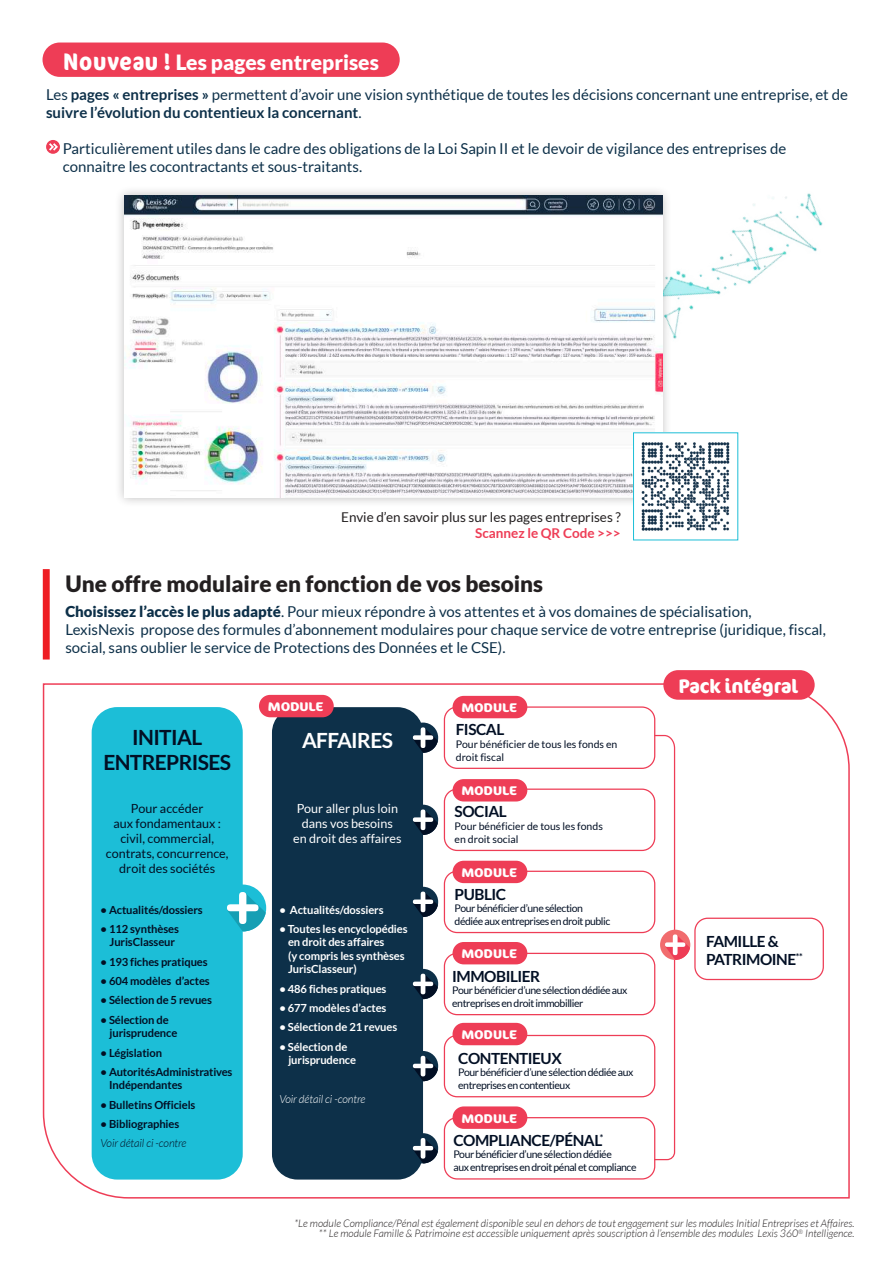
<style>
.page{position:relative;width:893px;height:1263px;background:#fff}
.page>*{position:absolute;margin:0;border:0;box-sizing:border-box;transform-origin:0 0}
.t1{font:900 22.5px "Lato";color:#231f20}
.t2{font:900 21px "Lato";color:#fff}
.t3{font:700 21px/25.2px "Lato";letter-spacing:-.03em;color:#020f24;text-align:center}
.t4{font:700 21px "Lato";letter-spacing:-.03em;color:#fff}
.t5{font:700 condensed 19.5px "Cocon Pro";color:#fff;scale:1.1 1}
.t6{font:700 15.45px/18.5px "Lato";letter-spacing:-.03em;color:#020f24}
.t7{font:15px/18px "Lato";color:#0d3049}
.t8{font:13.5px "Lato";color:#231f20}
.t9{font:700 13.5px "Lato";color:#ee3d56}
.t10{font:12.6px/15.1px "Lato";color:#020f24;text-align:center}
.t11{font:12.6px/15.1px "Lato";color:#fff;text-align:center}
.t12{font:700 condensed 12.6px "Cocon Pro";color:#fff;scale:1.2 1}
.t13{font:700 11.25px/13.4px "Lato";letter-spacing:-.01em;color:#020f24}
.t14{font:700 11.25px/13.4px "Lato";letter-spacing:-.01em;color:#fff}
.t15{font:italic 300 11.25px "Lato";letter-spacing:-.01em;color:#020f24}
.t16{font:italic 300 11.25px "Lato";letter-spacing:-.01em;color:#fff}
.t17{font:10.5px/12.6px "Lato";letter-spacing:-.04em;color:#020f24}
.t18{font:italic 300 10.5px/10.5px "Lato";color:#231f20;text-align:right}
.t19{font:10.5px/12.6px "Lato";color:#020f24}
.s1{font-family:"Cocon Pro";font-weight:700;font-stretch:condensed;font-size:24px}
.s2{font-weight:700}
.s3{font-weight:900}
</style>
<div class="page">
<div style="left:46px;top:140px;width:14px;height:14px;background:#ee3d56;border-radius:50%"></div>
<svg style="left:49px;top:143px;width:9px;height:8px"></svg>
<div style="left:43px;top:43px;width:357px;height:34px;background:#ee3d56;border-radius:17px"></div>
<img style="left:673px;top:193px;width:150px;height:146px">
<div style="left:114px;top:185px;width:559px;height:322px;background:#231f20;opacity:.3"></div>
<img style="left:125px;top:196px;width:537px;height:301px">
<img style="left:635px;top:435px;width:95px;height:96px">
<svg style="left:42px;top:683px;width:808px;height:516px"></svg>
<div style="left:43px;top:569px;width:7px;height:90px;background:#ee1d23"></div>
<div style="left:92px;top:707px;width:151px;height:472px;background:#1cbed7;border-radius:26px"></div>
<div style="left:219px;top:884px;width:47px;height:47px;background:#1cbed7;border-radius:50%"></div>
<svg style="left:227px;top:892px;width:39px;height:39px"></svg>
<div style="left:272px;top:707px;width:151px;height:472px;background:#0d3049;border-radius:26px"></div>
<div style="left:444px;top:707px;width:211px;height:61px;background:#fff;border-radius:13px"></div>
<div style="left:444px;top:706px;width:211px;height:63px;border:1px solid #ee3d56;border-radius:13px"></div>
<div style="left:408px;top:722px;width:30px;height:31px;background:#0d3049;border-radius:50%"></div>
<svg style="left:413px;top:727px;width:25px;height:26px"></svg>
<div style="left:444px;top:789px;width:211px;height:61px;background:#fff;border-radius:13px"></div>
<div style="left:444px;top:788px;width:211px;height:63px;border:1px solid #ee3d56;border-radius:13px"></div>
<div style="left:408px;top:805px;width:30px;height:30px;background:#0d3049;border-radius:50%"></div>
<svg style="left:413px;top:809px;width:25px;height:26px"></svg>
<div style="left:444px;top:871px;width:211px;height:61px;background:#fff;border-radius:13px"></div>
<div style="left:444px;top:871px;width:211px;height:62px;border:1px solid #ee3d56;border-radius:13px"></div>
<div style="left:408px;top:887px;width:30px;height:30px;background:#0d3049;border-radius:50%"></div>
<svg style="left:413px;top:891px;width:25px;height:26px"></svg>
<div style="left:444px;top:953px;width:211px;height:62px;background:#fff;border-radius:13px"></div>
<div style="left:444px;top:953px;width:211px;height:62px;border:1px solid #ee3d56;border-radius:13px"></div>
<div style="left:408px;top:969px;width:30px;height:30px;background:#0d3049;border-radius:50%"></div>
<svg style="left:413px;top:974px;width:25px;height:25px"></svg>
<div style="left:444px;top:1035px;width:211px;height:62px;background:#fff;border-radius:13px"></div>
<div style="left:444px;top:1035px;width:211px;height:62px;border:1px solid #ee3d56;border-radius:13px"></div>
<div style="left:408px;top:1051px;width:30px;height:30px;background:#0d3049;border-radius:50%"></div>
<svg style="left:413px;top:1056px;width:25px;height:25px"></svg>
<div style="left:444px;top:1118px;width:211px;height:61px;background:#fff;border-radius:13px"></div>
<div style="left:444px;top:1117px;width:211px;height:62px;border:1px solid #ee3d56;border-radius:13px"></div>
<div style="left:408px;top:1133px;width:30px;height:30px;background:#0d3049;border-radius:50%"></div>
<svg style="left:413px;top:1138px;width:25px;height:25px"></svg>
<div style="left:695px;top:918px;width:128px;height:61px;background:#fff;border-radius:13px"></div>
<div style="left:694px;top:918px;width:130px;height:62px;border:1px solid #ee3d56;border-radius:13px"></div>
<svg style="left:653px;top:734px;width:37px;height:427px"></svg>
<div style="left:259px;top:695px;width:75px;height:22px;background:#ee3d56;border-radius:11px"></div>
<div style="left:453px;top:696px;width:74px;height:22px;background:#ee3d56;border-radius:11px"></div>
<div style="left:453px;top:779px;width:74px;height:22px;background:#ee3d56;border-radius:11px"></div>
<div style="left:453px;top:861px;width:74px;height:22px;background:#ee3d56;border-radius:11px"></div>
<div style="left:453px;top:942px;width:74px;height:22px;background:#ee3d56;border-radius:11px"></div>
<div style="left:453px;top:1023px;width:74px;height:22px;background:#ee3d56;border-radius:11px"></div>
<div style="left:453px;top:1106px;width:74px;height:23px;background:#ee3d56;border-radius:11px"></div>
<div style="left:663px;top:670px;width:152px;height:30px;background:#ee3d56;border-radius:15px"></div>
<h2 class="t2" style="left:63px;top:50px;width:317px"><span class="s1">Nouveau !</span> Les pages entreprises</h2>
<p class="t7" style="left:46px;top:85px;width:803px">Les <span class="s2">pages « entreprises »</span> permettent d’avoir une vision synthétique de toutes les décisions concernant une entreprise, et de <span class="s2">suivre l’évolution du contentieux la concernant</span>.</p>
<p class="t7" style="left:63px;top:139px;width:725px">Particulièrement utiles dans le cadre des obligations de la Loi Sapin II et le devoir de vigilance des entreprises de connaitre les cocontractants et sous-traitants.</p>
<p class="t8" style="left:341px;top:509px;width:281px">Envie d’en savoir plus sur les pages entreprises ?</p>
<p class="t9" style="left:475px;top:525px;width:147px">Scannez le QR Code &gt;&gt;&gt;</p>
<h1 class="t1" style="left:65px;top:570px;width:479px">Une offre modulaire en fonction de vos besoins</h1>
<p class="t7" style="left:65px;top:602px;width:762px"><span class="s3">Choisissez l’accès le plus adapté</span>. Pour mieux répondre à vos attentes et à vos domaines de spécialisation,<br>LexisNexis propose des formules d’abonnement modulaires pour chaque service de votre entreprise (juridique, fiscal, social, sans oublier le service de Protections des Données et le CSE).</p>
<h2 class="t3" style="left:103px;top:724px;width:129px">INITIAL<br>ENTREPRISES</h2>
<p class="t10" style="left:106px;top:801px;width:124px">Pour accéder<br>aux fondamentaux : civil, commercial, contrats, concurrence, droit des sociétés</p>
<p class="t13" style="left:101px;top:902px;width:104px">• Actualités/dossiers</p>
<p class="t13" style="left:101px;top:922px;width:80px;text-align:center">• 112 synthèses<br>JurisClasseur</p>
<p class="t13" style="left:101px;top:955px;width:109px">• 193 fiches pratiques</p>
<p class="t13" style="left:101px;top:974px;width:111px">• 604 modèles d’actes</p>
<p class="t13" style="left:101px;top:993px;width:113px">• Sélection de 5 revues</p>
<p class="t13" style="left:110px;top:1013px;width:69px;text-indent:-9px">• Sélection de jurisprudence</p>
<p class="t13" style="left:101px;top:1046px;width:63px">• Législation</p>
<p class="t13" style="left:109px;top:1065px;width:125px;text-indent:-9px">• Autorités Administratives<br>Indépendantes</p>
<p class="t13" style="left:101px;top:1098px;width:96px">• Bulletins Officiels</p>
<p class="t13" style="left:101px;top:1117px;width:80px">• Bibliographies</p>
<p class="t15" style="left:101px;top:1137px;width:87px">Voir détail ci -contre</p>
<p class="t12" style="left:268px;top:698px;width:48px">MODULE</p>
<p class="t12" style="left:461px;top:699px;width:48px">MODULE</p>
<h2 class="t4" style="left:302px;top:728px;width:92px">AFFAIRES</h2>
<p class="t11" style="left:293px;top:801px;width:110px">Pour aller plus loin dans vos besoins<br>en droit des affaires</p>
<p class="t14" style="left:279px;top:902px;width:106px">• Actualités/dossiers</p>
<p class="t14" style="left:288px;top:922px;width:121px;text-indent:-9px">• Toutes les encyclopédies en droit des affaires<br>(y compris les synthèses<br>JurisClasseur)</p>
<p class="t14" style="left:279px;top:981px;width:109px">• 486 fiches pratiques</p>
<p class="t14" style="left:279px;top:1001px;width:109px">• 677 modèles d’actes</p>
<p class="t14" style="left:279px;top:1020px;width:119px">• Sélection de 21 revues</p>
<p class="t14" style="left:288px;top:1040px;width:69px;text-indent:-9px">• Sélection de jurisprudence</p>
<p class="t16" style="left:279px;top:1093px;width:87px">Voir détail ci -contre</p>
<p class="t6" style="left:456px;top:720px;width:50px">FISCAL</p>
<p class="t19" style="left:456px;top:738px;width:163px">Pour bénéficier de tous les fonds en droit fiscal</p>
<p class="t12" style="left:461px;top:782px;width:48px">MODULE</p>
<p class="t6" style="left:455px;top:802px;width:54px">SOCIAL</p>
<p class="t19" style="left:455px;top:820px;width:150px">Pour bénéficier de tous les fonds en droit social</p>
<p class="t12" style="left:461px;top:864px;width:48px">MODULE</p>
<p class="t6" style="left:455px;top:884px;width:53px">PUBLIC</p>
<p class="t17" style="left:455px;top:902px;width:157px">Pour bénéficier d’une sélection dédiée aux entreprises en droit public</p>
<p class="t12" style="left:461px;top:945px;width:48px">MODULE</p>
<p class="t6" style="left:452px;top:966px;width:90px">IMMOBILIER</p>
<p class="t17" style="left:452px;top:984px;width:177px">Pour bénéficier d’une sélection dédiée aux entreprises en droit immobillier</p>
<p class="t12" style="left:461px;top:1026px;width:48px">MODULE</p>
<p class="t6" style="left:458px;top:1049px;width:105px">CONTENTIEUX</p>
<p class="t17" style="left:458px;top:1066px;width:177px">Pour bénéficier d’une sélection dédiée aux entreprises en contentieux</p>
<p class="t12" style="left:461px;top:1109px;width:48px">MODULE</p>
<p class="t6" style="left:453px;top:1131px;width:151px">COMPLIANCE/PÉNAL<sup>*</sup></p>
<p class="t17" style="left:453px;top:1148px;width:185px">Pour bénéficier d’une sélection dédiée<br>aux entreprises en droit pénal et compliance</p>
<h3 class="t5" style="left:678px;top:672px;width:111px">Pack intégral</h3>
<p class="t6" style="left:706px;top:931px;width:98px">FAMILLE &amp;<br>PATRIMOINE<sup>**</sup></p>
<p class="t18" style="left:294px;top:1218px;width:562px">*Le module Compliance/Pénal est également disponible seul en dehors de tout engagement sur les modules Initial Entreprises et Affaires. ** Le module Famille &amp; Patrimoine est accessible uniquement après souscription à l’ensemble des modules Lexis 360<sup>®</sup> Intelligence.</p>
</div>
